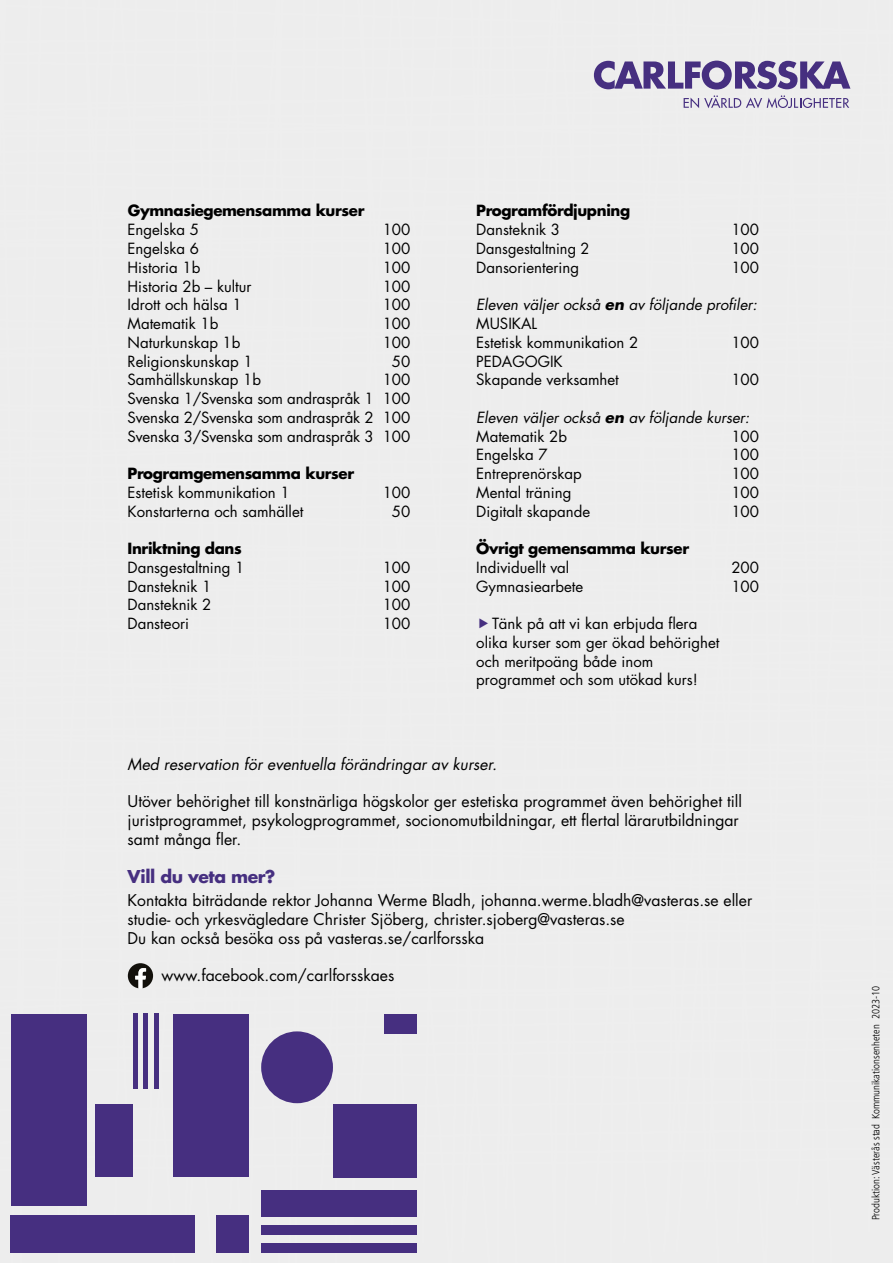
<style>
.page{position:relative;width:893px;height:1263px;background:#ededed}
.page>*{position:absolute;margin:0;border:0;box-sizing:border-box;transform-origin:0 0}
.t1{font:700 17.25px "Futura Std";letter-spacing:-.025em;color:#462f80}
.t2{font:15.75px/18.8px "Futura Std";color:#000}
.t3{font:italic 15.75px "Futura Std";color:#000}
.t4{font:15px/18.8px "Futura Std";color:#000}
.t5{font:italic 15px/18.8px "Futura Std";color:#000}
.t6{font:700 15px "Futura Std";letter-spacing:-.025em;color:#000}
.t7{font:300 condensed 10.5px "Frutiger LT Std";color:#000}
.s1{font-weight:700}
.s2{font-style:normal}
</style>
<div class="page">
<svg style="left:594px;top:61px;width:256px;height:47px;background:#aba2c2"></svg>
<div style="left:11px;top:1014px;width:75px;height:192px;background:#462f80"></div>
<div style="left:173px;top:1014px;width:76px;height:162px;background:#462f80"></div>
<div style="left:11px;top:1215px;width:184px;height:37px;background:#462f80"></div>
<div style="left:216px;top:1215px;width:33px;height:37px;background:#462f80"></div>
<div style="left:261px;top:1031px;width:72px;height:72px;background:#462f80;border-radius:50%"></div>
<div style="left:95px;top:1104px;width:38px;height:72px;background:#462f80"></div>
<div style="left:154px;top:1014px;width:5px;height:75px;background:#462f80"></div>
<div style="left:143px;top:1014px;width:5px;height:75px;background:#462f80"></div>
<div style="left:133px;top:1014px;width:5px;height:75px;background:#462f80"></div>
<div style="left:261px;top:1243px;width:156px;height:9px;background:#462f80"></div>
<div style="left:261px;top:1225px;width:156px;height:9px;background:#462f80"></div>
<div style="left:261px;top:1190px;width:156px;height:26px;background:#462f80"></div>
<div style="left:333px;top:1104px;width:84px;height:73px;background:#462f80"></div>
<div style="left:384px;top:1014px;width:33px;height:19px;background:#462f80"></div>
<svg style="left:128px;top:963px;width:25px;height:25px"></svg>
<svg style="left:480px;top:618px;width:8px;height:10px"></svg>
<p class="t6" style="left:128px;top:201px;width:238px">Gymnasiegemensamma kurser</p>
<p class="t4" style="left:128px;top:220px;width:73px">Engelska 5</p>
<p class="t4" style="left:383px;top:220px;width:29px">100</p>
<p class="t4" style="left:128px;top:239px;width:73px">Engelska 6</p>
<p class="t4" style="left:383px;top:239px;width:29px">100</p>
<p class="t4" style="left:128px;top:258px;width:74px">Historia 1b</p>
<p class="t4" style="left:383px;top:258px;width:29px">100</p>
<p class="t4" style="left:128px;top:277px;width:125px">Historia 2b – kultur</p>
<p class="t4" style="left:383px;top:277px;width:29px">100</p>
<p class="t4" style="left:128px;top:295px;width:116px">Idrott och hälsa 1</p>
<p class="t4" style="left:383px;top:295px;width:29px">100</p>
<p class="t4" style="left:128px;top:314px;width:92px">Matematik 1b</p>
<p class="t4" style="left:383px;top:314px;width:29px">100</p>
<p class="t4" style="left:128px;top:333px;width:114px">Naturkunskap 1b</p>
<p class="t4" style="left:383px;top:333px;width:29px">100</p>
<p class="t4" style="left:128px;top:352px;width:127px">Religionskunskap 1</p>
<p class="t4" style="left:392px;top:352px;width:20px">50</p>
<p class="t4" style="left:128px;top:370px;width:135px">Samhällskunskap 1b</p>
<p class="t4" style="left:128px;top:370px;width:284px;text-align:justify;text-indent:255px">100<br>Svenska 1/Svenska som andraspråk 1 100<br>Svenska 2/Svenska som andraspråk 2 100<br>Svenska 3/Svenska som andraspråk 3 100</p>
<p class="t6" style="left:128px;top:463px;width:228px">Programgemensamma kurser</p>
<p class="t4" style="left:128px;top:483px;width:164px">Estetisk kommunikation 1</p>
<p class="t4" style="left:383px;top:483px;width:29px">100</p>
<p class="t4" style="left:128px;top:502px;width:177px">Konstarterna och samhället</p>
<p class="t4" style="left:392px;top:502px;width:20px">50</p>
<p class="t6" style="left:128px;top:538px;width:116px">Inriktning dans</p>
<p class="t4" style="left:128px;top:558px;width:118px">Dansgestaltning 1</p>
<p class="t4" style="left:383px;top:558px;width:29px">100</p>
<p class="t4" style="left:128px;top:577px;width:85px">Dansteknik 1</p>
<p class="t4" style="left:383px;top:577px;width:29px">100</p>
<p class="t4" style="left:128px;top:595px;width:85px">Dansteknik 2</p>
<p class="t4" style="left:383px;top:595px;width:29px">100</p>
<p class="t4" style="left:128px;top:614px;width:63px">Dansteori</p>
<p class="t4" style="left:383px;top:614px;width:29px">100</p>
<p class="t6" style="left:476px;top:201px;width:155px">Programfördjupning</p>
<p class="t4" style="left:476px;top:220px;width:85px">Dansteknik 3</p>
<p class="t4" style="left:731px;top:220px;width:29px">100</p>
<p class="t4" style="left:476px;top:239px;width:115px">Dansgestaltning 2</p>
<p class="t4" style="left:731px;top:239px;width:29px">100</p>
<p class="t4" style="left:476px;top:258px;width:104px">Dansorientering</p>
<p class="t4" style="left:731px;top:258px;width:29px">100</p>
<p class="t5" style="left:476px;top:296px;width:282px">Eleven väljer också <span class="s1">en</span> av följande profiler:<br><span class="s2">MUSIKAL<br>Estetisk kommunikation 2</span></p>
<p class="t4" style="left:731px;top:333px;width:29px">100</p>
<p class="t4" style="left:476px;top:352px;width:144px">PEDAGOGIK<br>Skapande verksamhet</p>
<p class="t4" style="left:731px;top:370px;width:29px">100</p>
<p class="t5" style="left:476px;top:408px;width:275px">Eleven väljer också <span class="s1">en</span> av följande kurser:<br><span class="s2">Matematik 2b</span></p>
<p class="t4" style="left:731px;top:427px;width:29px">100</p>
<p class="t4" style="left:476px;top:445px;width:73px">Engelska 7</p>
<p class="t4" style="left:731px;top:445px;width:29px">100</p>
<p class="t4" style="left:476px;top:464px;width:107px">Entreprenörskap</p>
<p class="t4" style="left:731px;top:464px;width:29px">100</p>
<p class="t4" style="left:476px;top:483px;width:97px">Mental träning</p>
<p class="t4" style="left:731px;top:483px;width:29px">100</p>
<p class="t4" style="left:476px;top:502px;width:115px">Digitalt skapande</p>
<p class="t4" style="left:731px;top:502px;width:29px">100</p>
<p class="t6" style="left:476px;top:538px;width:214px">Övrigt gemensamma kurser</p>
<p class="t4" style="left:476px;top:558px;width:95px">Individuellt val</p>
<p class="t4" style="left:731px;top:558px;width:29px">200</p>
<p class="t4" style="left:476px;top:577px;width:109px">Gymnasiearbete</p>
<p class="t4" style="left:731px;top:577px;width:29px">100</p>
<p class="t4" style="left:476px;top:614px;width:245px;text-indent:16px">Tänk på att vi kan erbjuda flera olika kurser som ger ökad behörighet och meritpoäng både inom programmet och som utökad kurs!</p>
<p class="t3" style="left:128px;top:754px;width:371px">Med reservation för eventuella förändringar av kurser.</p>
<p class="t2" style="left:128px;top:792px;width:616px">Utöver behörighet till konstnärliga högskolor ger estetiska programmet även behörighet till juristprogrammet, psykologprogrammet, socionomutbildningar, ett flertal lärarutbildningar samt många fler.</p>
<p class="t1" style="left:128px;top:865px;width:149px">Vill du veta mer?</p>
<p class="t2" style="left:128px;top:891px;width:626px">Kontakta biträdande rektor Johanna Werme Bladh, johanna.werme.bladh@vasteras.se eller studie- och yrkesvägledare Christer Sjöberg, christer.sjoberg@vasteras.se<br>Du kan också besöka oss på vasteras.se/carlforsska</p>
<p class="t2" style="left:162px;top:966px;width:234px">www.facebook.com/carlforsskaes</p>
<p class="t7" style="left:870px;top:1220px;width:236px;rotate:-90deg">Produktion: Västerås stad Kommunikationsenheten 2023-10</p>
</div>
